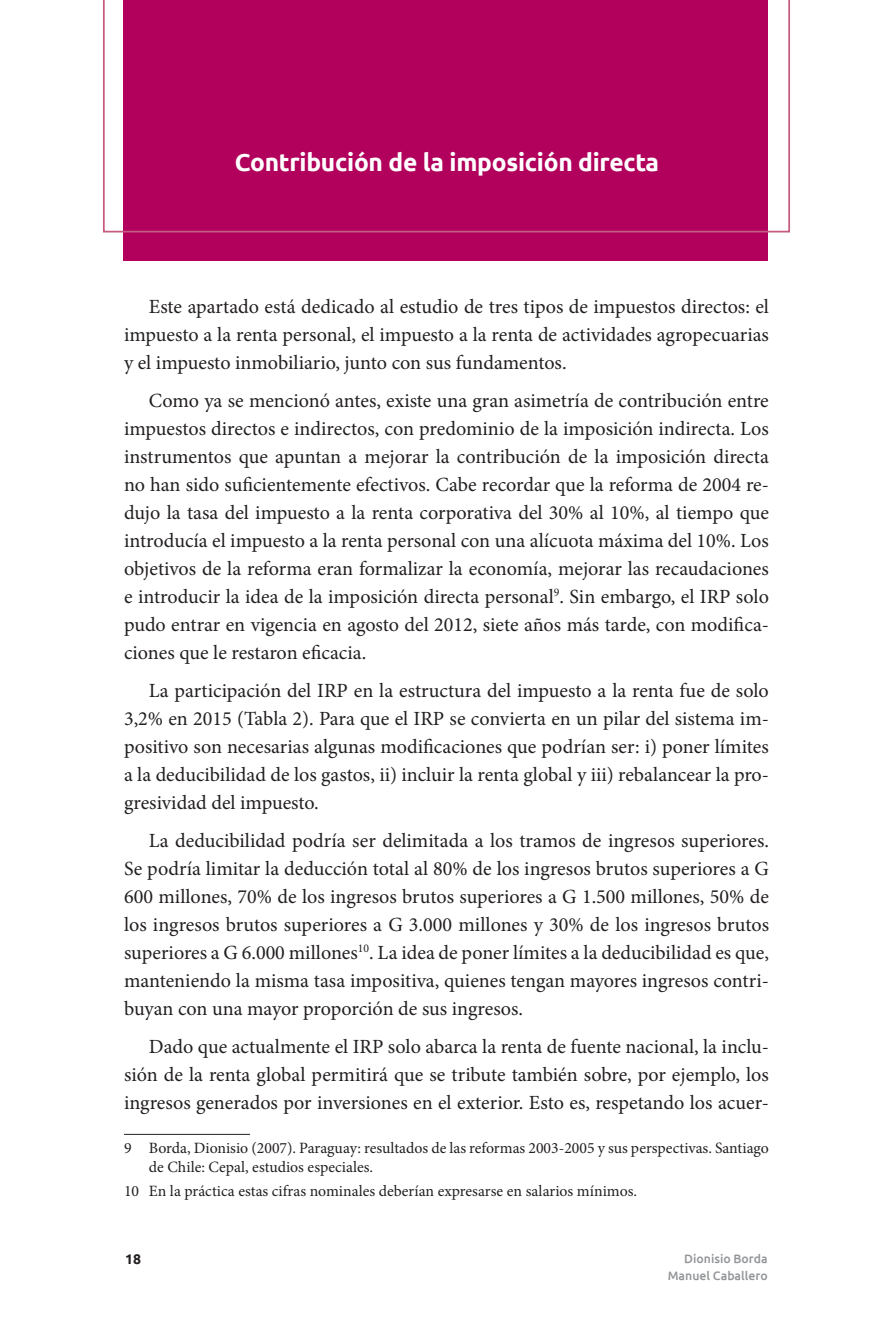
<style>
.page{position:relative;width:893px;height:1340px;background:#fff}
.page>*{position:absolute;margin:0;border:0;box-sizing:border-box;transform-origin:0 0}
.t1{font:700 24.5px "Ubuntu";letter-spacing:-.01em;color:#fff}
.t2{font:20.12px/28px "Minion Pro";color:#231f20;text-align:justify}
.t3{font:15.75px/18.9px "Minion Pro";color:#231f20}
.t4{font:700 14px "Ubuntu";color:#231f20}
.t5{font:500 12.25px/17.5px "Ubuntu";color:#939598;text-align:right}
</style>
<div class="page">
<hr style="left:124px;top:1133px;width:126px;height:1px;background:#231f20">
<div style="left:124px;top:0;width:644px;height:260px;background:#b1015c"></div>
<svg style="left:103px;top:0;width:687px;height:232px"></svg>
<p class="t1" style="left:235px;top:148px;width:426px">Contribución de la imposición directa</p>
<p class="t2" style="left:124px;top:292px;width:646px;text-indent:25px">Este apartado está dedicado al estudio de tres tipos de impuestos directos: el impuesto a la renta personal, el impuesto a la renta de actividades agropecuarias y el impuesto inmobiliario, junto con sus fundamentos.</p>
<p class="t2" style="left:124px;top:386px;width:646px;text-indent:25px">Como ya se mencionó antes, existe una gran asimetría de contribución entre impuestos directos e indirectos, con predominio de la imposición indirecta. Los instrumentos que apuntan a mejorar la contribución de la imposición directa no han sido suficientemente efectivos. Cabe recordar que la reforma de 2004 re&shy;dujo la tasa del impuesto a la renta corporativa del 30% al 10%, al tiempo que introducía el impuesto a la renta personal con una alícuota máxima del 10%. Los objetivos de la reforma eran formalizar la economía, mejorar las recaudaciones e introducir la idea de la imposición directa personal<sup>9</sup>. Sin embargo, el IRP solo pudo entrar en vigencia en agosto del 2012, siete años más tarde, con modifica&shy;ciones que le restaron eficacia.</p>
<p class="t2" style="left:124px;top:676px;width:646px;text-indent:25px">La participación del IRP en la estructura del impuesto a la renta fue de solo 3,2% en 2015 (Tabla 2). Para que el IRP se convierta en un pilar del sistema im&shy;positivo son necesarias algunas modificaciones que podrían ser: i) poner límites a la deducibilidad de los gastos, ii) incluir la renta global y iii) rebalancear la pro&shy;gresividad del impuesto.</p>
<p class="t2" style="left:124px;top:826px;width:646px;text-indent:25px">La deducibilidad podría ser delimitada a los tramos de ingresos superiores.<br>Se podría limitar la deducción total al 80% de los ingresos brutos superiores a G 600 millones, 70% de los ingresos brutos superiores a G 1.500 millones, 50% de los ingresos brutos superiores a G 3.000 millones y 30% de los ingresos brutos superiores a G 6.000 millones<sup>10</sup>. La idea de poner límites a la deducibilidad es que, manteniendo la misma tasa impositiva, quienes tengan mayores ingresos contri&shy;buyan con una mayor proporción de sus ingresos.</p>
<p class="t2" style="left:124px;top:1032px;width:646px;text-indent:25px">Dado que actualmente el IRP solo abarca la renta de fuente nacional, la inclu&shy;sión de la renta global permitirá que se tribute también sobre, por ejemplo, los ingresos generados por inversiones en el exterior. Esto es, respetando los acuer-</p>
<p class="t3" style="left:149px;top:1138px;width:622px;text-indent:-25px">9 Borda, Dionisio (2007). Paraguay: resultados de las reformas 2003-2005 y sus perspectivas. Santiago de Chile: Cepal, estudios especiales.</p>
<p class="t3" style="left:124px;top:1181px;width:515px">10 En la práctica estas cifras nominales deberían expresarse en salarios mínimos.</p>
<p class="t4" style="left:125px;top:1250px;width:17px">18</p>
<p class="t5" style="left:668px;top:1249px;width:101px">Dionisio Borda<br>Manuel Caballero</p>
</div>
